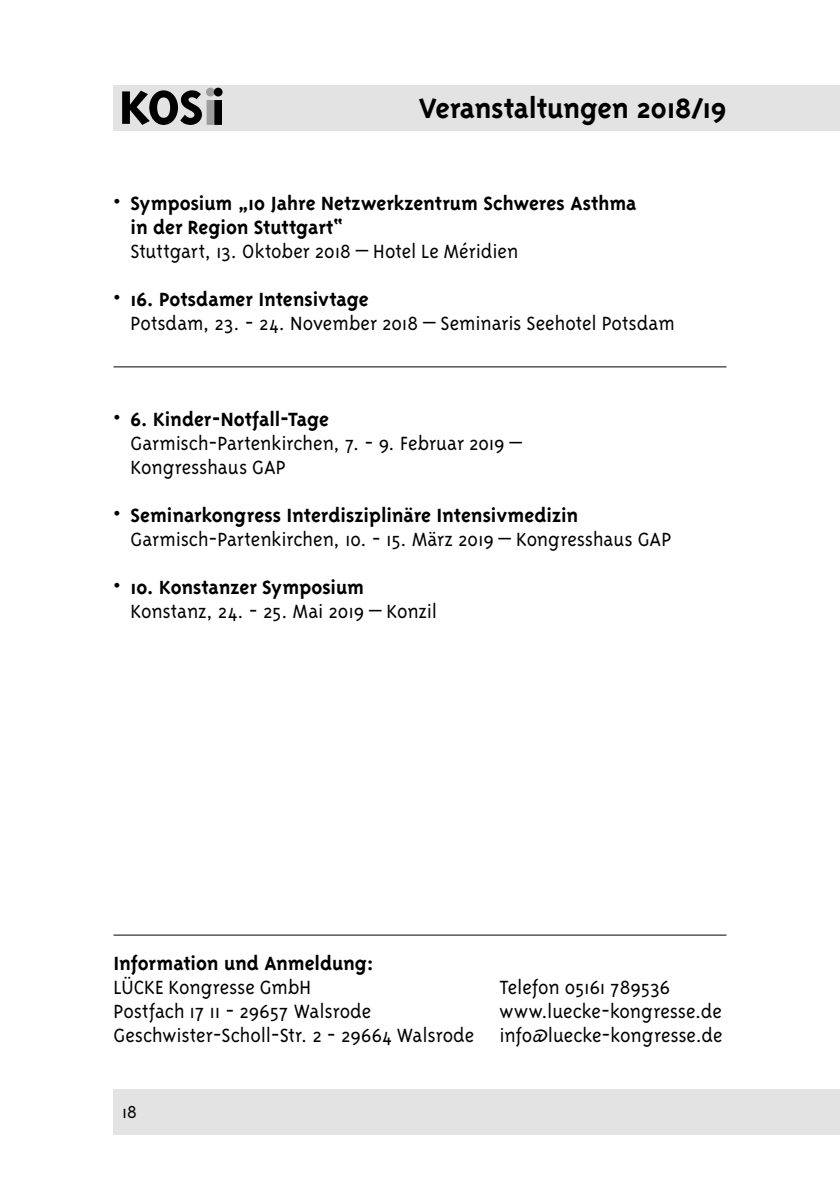
<style>
.page{position:relative;width:840px;height:1191px;background:#fff}
.page>*{position:absolute;margin:0;border:0;box-sizing:border-box;transform-origin:0 0}
.t1{font:800 54px "Triplex";letter-spacing:-.02em;color:#000}
.t2{font:700 32px "Triplex";letter-spacing:-.005em;color:#000}
.t3{font:300 22px/24px "Triplex";letter-spacing:-.005em;color:#000}
.t4{font:700 22px/24px "Triplex";letter-spacing:-.005em;color:#000}
.t5{font:300 20px "Triplex";color:#000}
.s1{color:#9c9d9d}
</style>
<div class="page">
<div style="left:113px;top:1089px;width:726px;height:45px;background:#e3e3e3"></div>
<div style="left:113px;top:85px;width:726px;height:45px;background:#e3e3e3"></div>
<hr style="left:113px;top:366px;width:613px;height:1px;background:#000">
<hr style="left:113px;top:934px;width:613px;height:1px;background:#000">
<h1 class="t1" style="left:119px;top:76px;width:108px">KOS<span class="s1">i</span>i</h1>
<h2 class="t2" style="left:418px;top:90px;width:309px">Veranstaltungen 2018/19</h2>
<p class="t4" style="left:130px;top:191px;width:507px;text-indent:-17px">• Symposium „10 Jahre Netzwerkzentrum Schweres Asthma in der Region Stuttgart“</p>
<p class="t3" style="left:130px;top:239px;width:389px">Stuttgart, 13. Oktober 2018 – Hotel Le Méridien</p>
<p class="t4" style="left:113px;top:287px;width:256px">• 16. Potsdamer Intensivtage</p>
<p class="t3" style="left:130px;top:311px;width:545px">Potsdam, 23. - 24. November 2018 – Seminaris Seehotel Potsdam</p>
<p class="t4" style="left:113px;top:407px;width:217px">• 6. Kinder-Notfall-Tage</p>
<p class="t3" style="left:130px;top:431px;width:393px">Garmisch-Partenkirchen, 7. - 9. Februar 2019 –<br>Kongresshaus GAP</p>
<p class="t4" style="left:113px;top:503px;width:466px">• Seminarkongress Interdisziplinäre Intensivmedizin</p>
<p class="t3" style="left:130px;top:527px;width:542px">Garmisch-Partenkirchen, 10. - 15. März 2019 – Kongresshaus GAP</p>
<p class="t4" style="left:113px;top:575px;width:252px">• 10. Konstanzer Symposium</p>
<p class="t3" style="left:130px;top:599px;width:308px">Konstanz, 24. - 25. Mai 2019 – Konzil</p>
<p class="t4" style="left:113px;top:951px;width:261px">Information und Anmeldung:</p>
<p class="t3" style="left:113px;top:975px;width:19px">Lücke</p>
<p class="t3" style="left:168px;top:975px;width:144px">Kongresse GmbH</p>
<p class="t3" style="left:499px;top:975px;width:172px">Telefon 05161 789536</p>
<p class="t3" style="left:113px;top:999px;width:259px">Postfach 17 11 - 29657 Walsrode</p>
<p class="t3" style="left:113px;top:999px;width:610px;text-align:right">www.luecke-kongresse.de<br>Geschwister-Scholl-Str. 2 - 29664 Walsrode info@luecke-kongresse.de</p>
<p class="t5" style="left:122px;top:1101px;width:16px">18</p>
</div>
